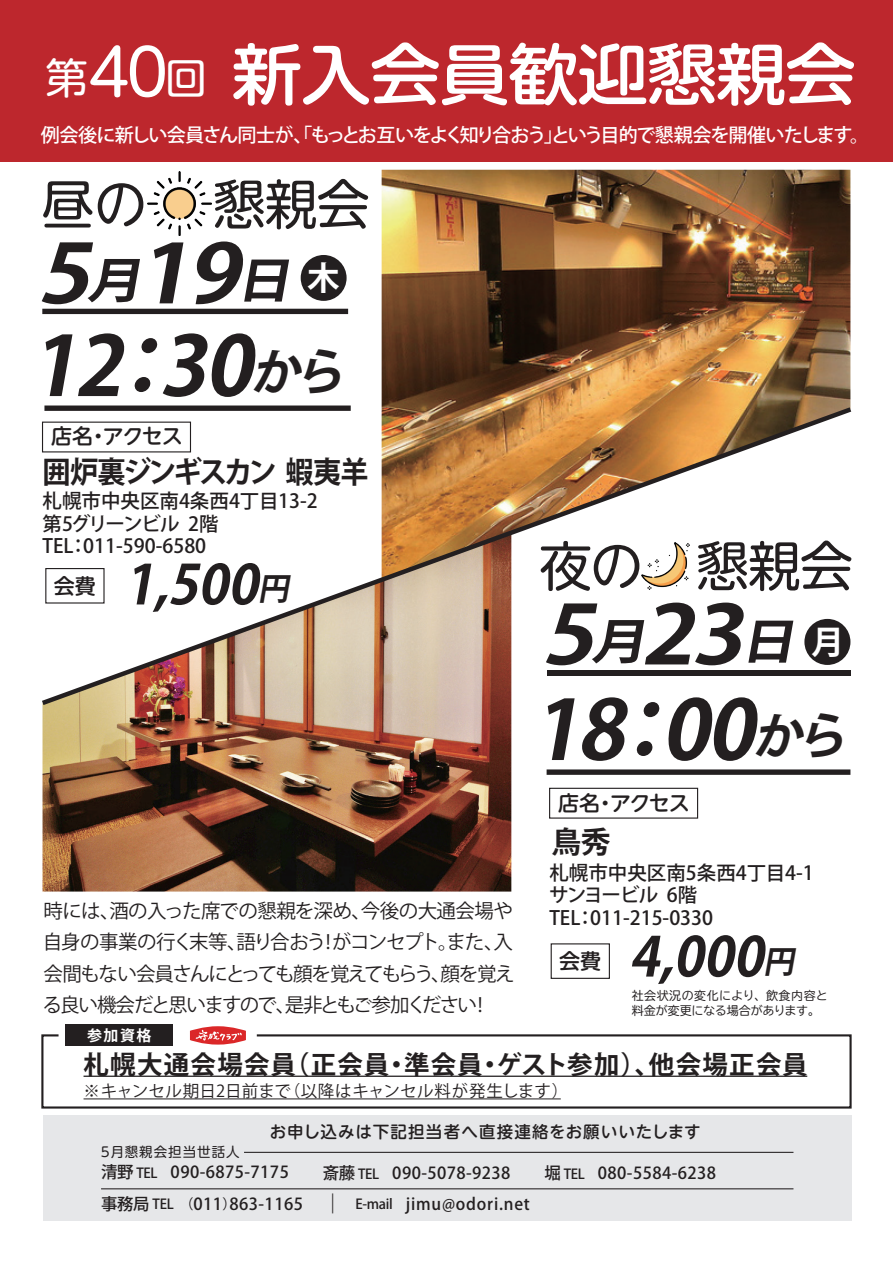
<style>
.page{position:relative;width:893px;height:1263px;background:#fff}
.page>*{position:absolute;margin:0;border:0;box-sizing:border-box;transform-origin:0 0}
.t1{font:italic 700 81.6px "Koz Go Pr 6 N";color:#231f20}
.t2{font:italic 700 80.55px "Koz Go Pr 6 N";color:#231f20;scale:1.14 1}
.t3{font:500 66.45px "UD Shin M Go Pro";letter-spacing:-.025em;color:#fff;scale:1.07 1}
.t4{font:italic 700 54px "Koz Go Pr 6 N";color:#231f20}
.t5{font:53.25px "UD Shin M Go Pro";letter-spacing:-.025em;color:#231f20}
.t6{font:42.45px "UD Shin M Go Pro";color:#fff}
.t7{font:700 32.7px "Koz Go Pr 6 N";color:#fff}
.t8{font:700 30px "Koz Go Pr 6 N";letter-spacing:-.075em;color:#231f20;scale:.94 1}
.t9{font:700 30px "Koz Go Pr 6 N";letter-spacing:-.075em;color:#231f20}
.t10{font:700 25.5px "Koz Go Pr 6 N";letter-spacing:.05em;color:#231f20}
.t11{font:500 21px "UD Shin M Go Pro";letter-spacing:-.055em;color:#231f20}
.t12{font:19.5px/31.5px "Koz Go Pr 6 N";letter-spacing:-.09em;color:#231f20;text-align:justify}
.t13{font:500 19.5px/22.5px "Koz Go Pr 6 N";color:#231f20}
.t14{font:500 19.2px "Koz Go Pr 6 N";letter-spacing:-.065em;color:#fff}
.t15{font:500 16.5px "Koz Go Pr 6 N";letter-spacing:.025em;color:#231f20}
.t16{font:16.5px "Koz Go Pr 6 N";letter-spacing:.01em;color:#231f20}
.t17{font:500 16.5px "UD Shin M Go Pro";letter-spacing:.06em;color:#231f20}
.t18{font:700 15px "Koz Go Pr 6 N";color:#fff}
.t19{font:13.5px "UD Shin M Go Pro";letter-spacing:.075em;color:#231f20}
.t20{font:12px/15px "TBUDR Go Std";color:#231f20}
.s1{font-size:63.6px}
.s2{font-size:48.3px}
.s3{font-size:48.9px}
.s4{font-size:31.5px}
.s5{font-size:13.65px}
.s6{font-size:19.95px}
</style>
<div class="page">
<div style="left:0;top:0;width:893px;height:162px;background:#bd272d"></div>
<img style="left:147px;top:171px;width:64px;height:64px">
<img style="left:382px;top:170px;width:468px;height:234px">
<svg style="left:42px;top:308px;width:307px;height:7px;background:#565354"></svg>
<div style="left:301px;top:255px;width:46px;height:46px;background:#231f20;border-radius:50%"></div>
<img style="left:43px;top:709px;width:468px;height:182px">
<div style="left:43px;top:1115px;width:808px;height:106px;background:#e6e7e9"></div>
<div style="left:66px;top:1025px;width:107px;height:21px;background:#231f20"></div>
<svg style="left:190px;top:1026px;width:56px;height:7px"></svg>
<div style="left:549px;top:788px;width:149px;height:31px;border:1px solid #231f20"></div>
<div style="left:551px;top:943px;width:59px;height:36px;border:1px solid #231f20"></div>
<hr style="left:244px;top:1152px;width:549px;height:1px;background:#231f20">
<hr style="left:101px;top:1188px;width:692px;height:1px;background:#231f20">
<svg style="left:42px;top:404px;width:810px;height:305px"></svg>
<svg style="left:41px;top:1033px;width:811px;height:76px"></svg>
<svg style="left:546px;top:769px;width:305px;height:6px;background:#3a3637"></svg>
<h3 class="t3" style="left:231px;top:20px;width:585px">新入会員歓迎懇親会</h3>
<h3 class="t6" style="left:45px;top:43px;width:163px">第<span class="s1">40</span>回</h3>
<p class="t14" style="left:41px;top:124px;width:830px">例会後に新しい会員さん同士が、「もっとお互いをよく知り合おう」という目的で懇親会を開催いたします。</p>
<h3 class="t5" style="left:41px;top:161px;width:330px">昼の 懇親会</h3>
<h2 class="t2" style="left:37px;top:228px;width:267px">5<span class="s2">月</span>19<span class="s2">日</span><sup>木</sup></h2>
<h1 class="t1" style="left:29px;top:320px;width:332px">12：30<span class="s3">から</span></h1>
<p class="t11" style="left:51px;top:419px;width:133px">店名・アクセス</p>
<h3 class="t8" style="left:43px;top:455px;width:349px">囲炉裏ジンギスカン 蝦夷羊</h3>
<p class="t13" style="left:43px;top:490px;width:277px">札幌市中央区南4条西4丁目13-2第5グリーンビル 2階<br>TEL：011-590-6580</p>
<p class="t11" style="left:54px;top:569px;width:43px">会費</p>
<h3 class="t4" style="left:124px;top:554px;width:177px">1,500<span class="s4">円</span></h3>
<p class="t12" style="left:42px;top:895px;width:474px">時には、酒の入った席での懇親を深め、今後の大通会場や自身の事業の行く末等、語り合おう！がコンセプト。また、入会間もない会員さんにとっても顔を覚えてもらう、顔を覚える良い機会だと思いますので、是非ともご参加ください！</p>
<p class="t18" style="left:87px;top:1027px;width:66px">参加資格</p>
<h3 class="t5" style="left:539px;top:523px;width:315px">夜の　懇親会</h3>
<h2 class="t2" style="left:542px;top:589px;width:237px">5<span class="s2">月</span>23<span class="s2">日</span></h2>
<h3 class="t7" style="left:811px;top:623px;width:34px">月</h3>
<h1 class="t1" style="left:531px;top:684px;width:332px">18：00<span class="s3">から</span></h1>
<p class="t11" style="left:558px;top:785px;width:133px">店名・アクセス</p>
<h3 class="t9" style="left:552px;top:825px;width:61px">鳥秀</h3>
<p class="t13" style="left:549px;top:862px;width:266px">札幌市中央区南5条西4丁目4-1サンヨービル 6階<br>TEL：011-215-0330</p>
<p class="t11" style="left:559px;top:943px;width:43px">会費</p>
<h3 class="t4" style="left:629px;top:926px;width:177px">4,000<span class="s4">円</span></h3>
<p class="t20" style="left:632px;top:988px;width:198px">社会状況の変化により、飲食内容と料金が変更になる場合があります。</p>
<h3 class="t10" style="left:84px;top:1050px;width:726px">札幌大通会場会員（正会員・準会員・ゲスト参加）、他会場正会員</h3>
<p class="t16" style="left:84px;top:1082px;width:486px">※キャンセル期日2日前まで（以降はキャンセル料が発生します）</p>
<p class="t17" style="left:270px;top:1118px;width:432px">お申し込みは下記担当者へ直接連絡をお願いいたします</p>
<p class="t19" style="left:101px;top:1141px;width:141px">5月懇親会担当世話人</p>
<p class="t15" style="left:101px;top:1195px;width:430px">事務局 <span class="s5">TEL　（</span>011<span class="s5">）</span>863-1165<span class="s6">　｜</span><span class="s5">　E-mail　</span>jimu@odori.net</p>
<p class="t15" style="left:101px;top:1163px;width:189px">清野 <span class="s5">TEL</span> 090-6875-7175</p>
<p class="t15" style="left:323px;top:1163px;width:189px">斎藤 <span class="s5">TEL</span> 090-5078-9238</p>
<p class="t15" style="left:544px;top:1163px;width:173px">堀 <span class="s5">TEL</span> 080-5584-6238</p>
</div>
